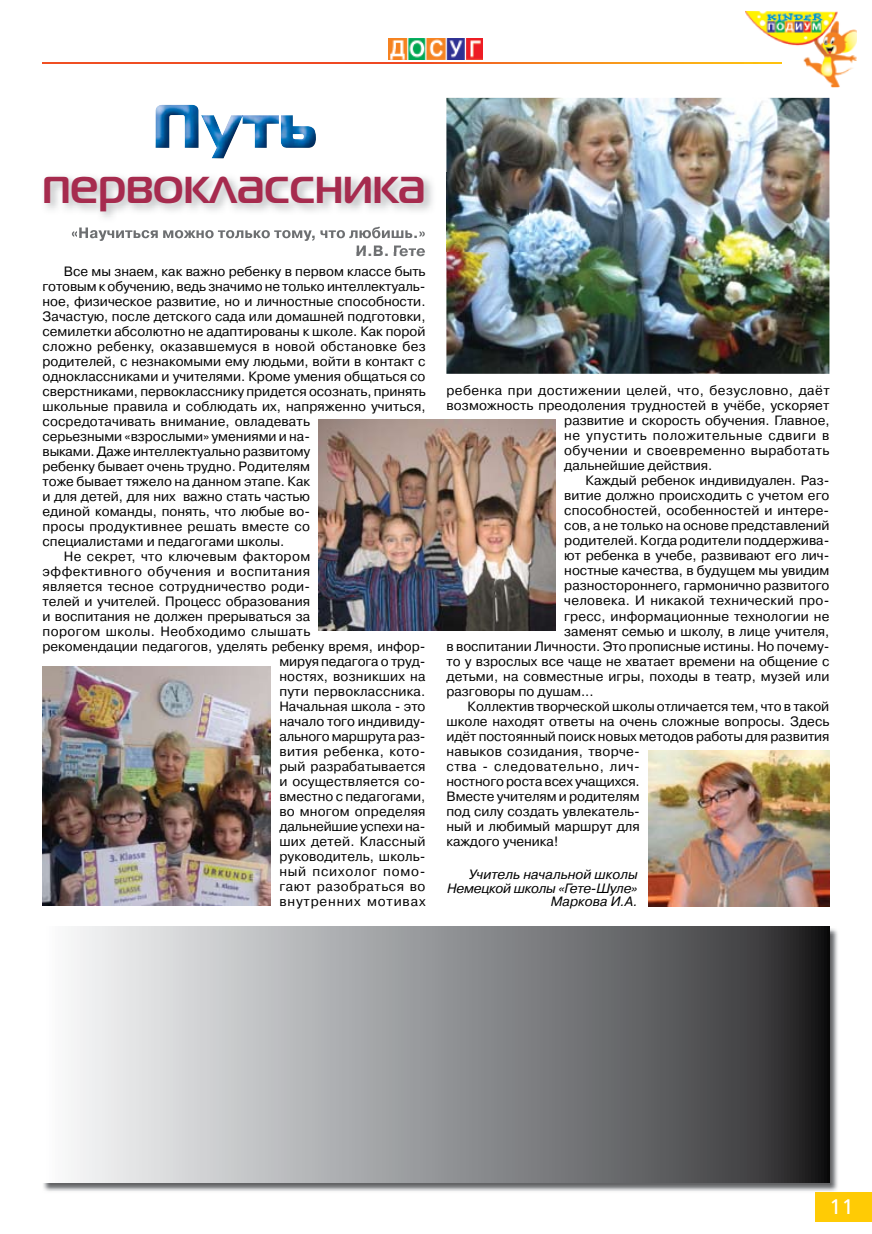
<style>
.page{position:relative;width:872px;height:1234px;background:#fff}
.page>*{position:absolute;margin:0;border:0;box-sizing:border-box;transform-origin:0 0}
.t1{font:700 49.35px "Magistral C";color:#a62b4e}
.t2{font:21px "Magistral C";color:#fff}
.t3{font:700 15px "Pragmatica C";color:#6d6f71}
.t4{font:13.5px "Pragmatica C";color:#000}
.t5{font:13.5px "Pragmatica C";letter-spacing:.02em;color:#000}
.t6{font:13.5px "Pragmatica C";letter-spacing:.03em;color:#000}
.t7{font:italic 13.5px/13.5px "Pragmatica C";color:#000;text-align:right}
.t8{font:13.5px "Pragmatica C";letter-spacing:.045em;color:#000}
.t9{font:13.5px "Pragmatica C";letter-spacing:.035em;color:#000}
.t10{font:13.5px "Pragmatica C";letter-spacing:.04em;color:#000}
.t11{font:13.5px "Pragmatica C";letter-spacing:.06em;color:#000}
.t12{font:13.5px "Pragmatica C";letter-spacing:.055em;color:#000}
.s1{font-family:"Free Set C"}
</style>
<div class="page">
<svg style="left:43px;top:62px;width:702px;height:2px"></svg>
<img style="left:745px;top:11px;width:112px;height:76px">
<img style="left:745px;top:62px;width:37px;height:2px">
<img style="left:388px;top:39px;width:94px;height:20px">
<div style="left:815px;top:1191px;width:57px;height:30px;background:#ffcb05"></div>
<img style="left:155px;top:105px;width:161px;height:53px">
<img style="left:446px;top:98px;width:383px;height:276px">
<img style="left:319px;top:419px;width:237px;height:211px">
<img style="left:45px;top:172px;width:483px;height:79px">
<img style="left:72px;top:227px;width:353px;height:14px">
<img style="left:357px;top:245px;width:68px;height:6px">
<img style="left:43px;top:666px;width:228px;height:239px">
<img style="left:648px;top:750px;width:181px;height:156px">
<img style="left:43px;top:926px;width:795px;height:265px">
<img style="left:815px;top:1191px;width:32px;height:1px">
<svg style="left:43px;top:926px;width:786px;height:256px;background:#939496"></svg>
<h1 class="t1" style="left:43px;top:156px;width:384px">первоклассника</h1>
<p class="t3" style="left:355px;top:242px;width:71px">И.В. Гете</p>
<p class="t4" style="left:64px;top:264px;width:363px">Все мы знаем, как важно ребенку в первом классе быть</p>
<p class="t4" style="left:43px;top:279px;width:384px">готовым к обучению, ведь значимо не только интеллектуаль-</p>
<p class="t4" style="left:43px;top:294px;width:384px">ное, физическое развитие, но и личностные способности.</p>
<p class="t4" style="left:43px;top:309px;width:384px">Зачастую, после детского сада или домашней подготовки,</p>
<p class="t4" style="left:43px;top:324px;width:384px">семилетки абсолютно не адаптированы к школе. Как порой</p>
<p class="t5" style="left:43px;top:339px;width:385px">сложно ребенку, оказавшемуся в новой обстановке без</p>
<p class="t4" style="left:43px;top:354px;width:384px">родителей, с незнакомыми ему людьми, войти в контакт с</p>
<p class="t4" style="left:43px;top:369px;width:384px">одноклассниками и учителями. Кроме умения общаться со</p>
<p class="t4" style="left:43px;top:384px;width:385px">сверстниками, первокласснику придется осознать, принять</p>
<p class="t4" style="left:43px;top:399px;width:385px">школьные правила и соблюдать их, напряженно учиться,</p>
<p class="t4" style="left:43px;top:414px;width:269px">сосредотачивать внимание, овладевать</p>
<p class="t4" style="left:43px;top:429px;width:269px">серьезными «взрослыми» умениями и на-</p>
<p class="t4" style="left:43px;top:444px;width:269px">выками. Даже интеллектуально развитому</p>
<p class="t4" style="left:43px;top:459px;width:269px">ребенку бывает очень трудно. Родителям</p>
<p class="t4" style="left:43px;top:474px;width:269px">тоже бывает тяжело на данном этапе. Как</p>
<p class="t4" style="left:43px;top:489px;width:269px">и для детей, для них важно стать частью</p>
<p class="t4" style="left:43px;top:504px;width:269px">единой команды, понять, что любые во-</p>
<p class="t5" style="left:43px;top:519px;width:269px">просы продуктивнее решать вместе со</p>
<p class="t4" style="left:43px;top:534px;width:243px">специалистами и педагогами школы.</p>
<p class="t6" style="left:64px;top:549px;width:248px">Не секрет, что ключевым фактором</p>
<p class="t9" style="left:43px;top:564px;width:269px">эффективного обучения и воспитания</p>
<p class="t5" style="left:43px;top:579px;width:269px">является тесное сотрудничество роди-</p>
<p class="t4" style="left:43px;top:594px;width:269px">телей и учителей. Процесс образования</p>
<p class="t4" style="left:43px;top:609px;width:269px">и воспитания не должен прерываться за</p>
<p class="t6" style="left:43px;top:624px;width:269px">порогом школы. Необходимо слышать</p>
<p class="t4" style="left:43px;top:639px;width:384px">рекомендации педагогов, уделять ребенку время, инфор-</p>
<p class="t4" style="left:279px;top:654px;width:148px">мируя педагога о труд-</p>
<p class="t4" style="left:279px;top:669px;width:148px">ностях, возникших на</p>
<p class="t4" style="left:279px;top:684px;width:148px">пути первоклассника.</p>
<p class="t4" style="left:279px;top:699px;width:148px">Начальная школа - это</p>
<p class="t4" style="left:279px;top:714px;width:148px">начало того индивиду-</p>
<p class="t4" style="left:279px;top:729px;width:148px">ального маршрута раз-</p>
<p class="t6" style="left:279px;top:744px;width:148px">вития ребенка, кото-</p>
<p class="t4" style="left:279px;top:759px;width:148px">рый разрабатывается</p>
<p class="t4" style="left:279px;top:774px;width:148px">и осуществляется со-</p>
<p class="t4" style="left:279px;top:789px;width:148px">вместно с педагогами,</p>
<p class="t4" style="left:279px;top:804px;width:148px">во многом определяя</p>
<p class="t4" style="left:279px;top:819px;width:148px">дальнейшие успехи на-</p>
<p class="t5" style="left:279px;top:834px;width:148px">ших детей. Классный</p>
<p class="t4" style="left:279px;top:849px;width:148px">руководитель, школь-</p>
<p class="t12" style="left:279px;top:864px;width:148px">ный психолог помо-</p>
<p class="t10" style="left:279px;top:879px;width:148px">гают разобраться во</p>
<p class="t11" style="left:279px;top:894px;width:148px">внутренних мотивах</p>
<p class="t6" style="left:446px;top:383px;width:385px">ребенка при достижении целей, что, безусловно, даёт</p>
<p class="t4" style="left:446px;top:398px;width:384px">возможность преодоления трудностей в учёбе, ускоряет</p>
<p class="t4" style="left:564px;top:413px;width:267px">развитие и скорость обучения. Главное,</p>
<p class="t8" style="left:564px;top:428px;width:267px">не упустить положительные сдвиги в</p>
<p class="t6" style="left:564px;top:443px;width:267px">обучении и своевременно выработать</p>
<p class="t4" style="left:564px;top:458px;width:150px">дальнейшие действия.</p>
<p class="t4" style="left:585px;top:473px;width:245px">Каждый ребенок индивидуален. Раз-</p>
<p class="t4" style="left:564px;top:488px;width:267px">витие должно происходить с учетом его</p>
<p class="t4" style="left:564px;top:503px;width:266px">способностей, особенностей и интере-</p>
<p class="t4" style="left:564px;top:518px;width:267px">сов, а не только на основе представлений</p>
<p class="t4" style="left:564px;top:533px;width:267px">родителей. Когда родители поддержива-</p>
<p class="t4" style="left:564px;top:548px;width:267px">ют ребенка в учебе, развивают его лич-</p>
<p class="t4" style="left:564px;top:563px;width:267px">ностные качества, в будущем мы увидим</p>
<p class="t4" style="left:564px;top:578px;width:267px">разностороннего, гармонично развитого</p>
<p class="t5" style="left:564px;top:593px;width:267px">человека. И никакой технический про-</p>
<p class="t4" style="left:564px;top:608px;width:267px">гресс, информационные технологии не</p>
<p class="t4" style="left:564px;top:623px;width:267px">заменят семью и школу, в лице учителя,</p>
<p class="t4" style="left:446px;top:638px;width:384px">в воспитании Личности. Это прописные истины. Но почему-</p>
<p class="t4" style="left:446px;top:653px;width:384px">то у взрослых все чаще не хватает времени на общение с</p>
<p class="t4" style="left:446px;top:668px;width:384px">детьми, на совместные игры, походы в театр, музей или</p>
<p class="t4" style="left:446px;top:683px;width:149px">разговоры по душам...</p>
<p class="t4" style="left:467px;top:698px;width:363px">Коллектив творческой школы отличается тем, что в такой</p>
<p class="t4" style="left:446px;top:713px;width:384px">школе находят ответы на очень сложные вопросы. Здесь</p>
<p class="t4" style="left:446px;top:728px;width:385px">идёт постоянный поиск новых методов работы для развития</p>
<p class="t5" style="left:446px;top:743px;width:195px">навыков созидания, творче-</p>
<p class="t8" style="left:446px;top:758px;width:195px">ства - следовательно, лич-</p>
<p class="t4" style="left:446px;top:773px;width:195px">ностного роста всех учащихся.</p>
<p class="t4" style="left:446px;top:788px;width:195px">Вместе учителям и родителям</p>
<p class="t4" style="left:446px;top:803px;width:195px">под силу создать увлекатель-</p>
<p class="t4" style="left:446px;top:818px;width:195px">ный и любимый маршрут для</p>
<p class="t4" style="left:446px;top:833px;width:113px">каждого ученика!</p>
<p class="t7" style="left:447px;top:867px;width:192px">Учитель начальной школы<br>Немецкой школы «Гете-Шуле»<br>Маркова И.А.</p>
<h2 class="t2" style="left:829px;top:1196px;width:25px"><span class="s1">1</span>11</h2>
</div>
